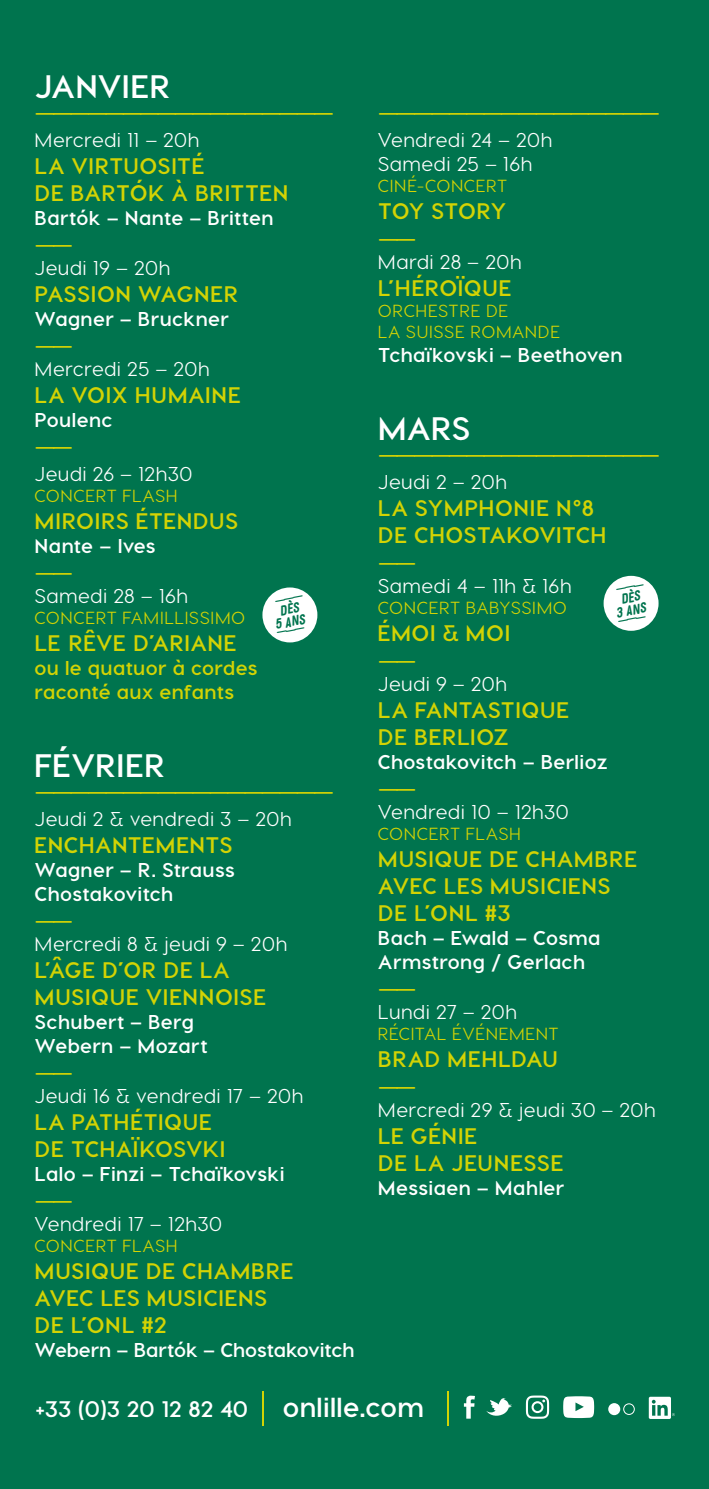
<style>
.page{position:relative;width:709px;height:1489px;background:#fff}
.page>*{position:absolute;margin:0;border:0;box-sizing:border-box;transform-origin:0 0}
.t1{font:500 32.5px "Visby CF";color:#d3d304}
.t2{font:700 32.5px "Visby CF";color:#fff}
.t3{font:700 27.5px "Visby CF";letter-spacing:.01em;color:#fff}
.t4{font:700 22.5px/27px "Visby CF";letter-spacing:.02em;color:#d3d304}
.t5{font:700 22.5px "Visby CF";color:#fff}
.t6{font:700 22.5px "Visby CF";letter-spacing:-.035em;color:#d3d304}
.t7{font:500 20px/24px "Visby CF";letter-spacing:.02em;color:#fff}
.t8{font:700 20px/24px "Visby CF";letter-spacing:.015em;color:#fff}
.t9{font:700 20px/24px "Visby CF";letter-spacing:.02em;color:#d3d304}
.t10{font:700 20px "Visby CF";letter-spacing:-.005em;color:#fff}
.t11{font:500 17.5px/21px "Visby CF";letter-spacing:.03em;color:#d3d304}
.t12{font:italic 700 14px/12.8px "Generika";color:#00744e;text-align:center}
</style>
<div class="page">
<div style="left:0;top:0;width:709px;height:1488px;background:#00744e"></div>
<svg style="left:648px;top:1396px;width:27px;height:22px"></svg>
<svg style="left:486px;top:1398px;width:26px;height:18px"></svg>
<svg style="left:464px;top:1395px;width:11px;height:23px"></svg>
<div style="left:608px;top:1402px;width:12px;height:12px;background:#fff;border-radius:50%"></div>
<svg style="left:623px;top:1403px;width:12px;height:11px"></svg>
<svg style="left:526px;top:1395px;width:23px;height:23px"></svg>
<svg style="left:563px;top:1396px;width:31px;height:21px"></svg>
<hr style="left:262px;top:1390px;width:1px;height:35px;background:#d3d304">
<hr style="left:447px;top:1390px;width:2px;height:35px;background:#d3d304">
<div style="left:262px;top:587px;width:55px;height:55px;background:#fff;border-radius:50%"></div>
<div style="left:603px;top:576px;width:55px;height:54px;background:#fff;border-radius:50%"></div>
<h1 class="t2" style="left:35px;top:66px;width:138px">JANVIER</h1>
<h1 class="t1" style="left:34px;top:91px;width:301px">—————————————————</h1>
<p class="t7" style="left:35px;top:127px;width:166px">Mercredi 11 – 20h</p>
<p class="t4" style="left:35px;top:152px;width:255px">LA VIRTUOSITÉ<br>DE BARTÓK À BRITTEN</p>
<p class="t8" style="left:35px;top:205px;width:240px">Bartók – Nante – Britten</p>
<h1 class="t1" style="left:35px;top:223px;width:40px">——</h1>
<p class="t7" style="left:35px;top:255px;width:137px">Jeudi 19 – 20h</p>
<p class="t4" style="left:35px;top:280px;width:205px">PASSION WAGNER</p>
<p class="t8" style="left:35px;top:306px;width:196px">Wagner – Bruckner</p>
<h1 class="t1" style="left:35px;top:324px;width:40px">——</h1>
<p class="t7" style="left:35px;top:356px;width:177px">Mercredi 25 – 20h</p>
<p class="t4" style="left:35px;top:381px;width:208px">LA VOIX HUMAINE</p>
<p class="t8" style="left:35px;top:407px;width:80px">Poulenc</p>
<h1 class="t1" style="left:35px;top:425px;width:40px">——</h1>
<p class="t7" style="left:35px;top:461px;width:159px">Jeudi 26 – 12h30</p>
<p class="t11" style="left:35px;top:485px;width:145px">CONCERT FLASH</p>
<p class="t4" style="left:35px;top:507px;width:205px">MIROIRS ÉTENDUS</p>
<p class="t8" style="left:35px;top:533px;width:123px">Nante – Ives</p>
<h1 class="t1" style="left:35px;top:551px;width:40px">——</h1>
<p class="t7" style="left:35px;top:583px;width:155px">Samedi 28 – 16h</p>
<p class="t11" style="left:35px;top:607px;width:212px">CONCERT FAMILLISSIMO</p>
<p class="t4" style="left:35px;top:629px;width:204px">LE RÊVE D’ARIANE</p>
<p class="t9" style="left:35px;top:655px;width:224px">ou le quatuor à cordes raconté aux enfants</p>
<h1 class="t1" style="left:378px;top:91px;width:284px">————————————————</h1>
<p class="t7" style="left:378px;top:127px;width:176px">Vendredi 24 – 20h<br>Samedi 25 – 16h</p>
<p class="t11" style="left:378px;top:175px;width:131px">CINÉ-CONCERT</p>
<p class="t6" style="left:378px;top:197px;width:130px">TOY STORY</p>
<h1 class="t1" style="left:378px;top:217px;width:40px">——</h1>
<p class="t7" style="left:378px;top:249px;width:145px">Mardi 28 – 20h</p>
<p class="t4" style="left:378px;top:274px;width:135px">L’HÉROÏQUE</p>
<p class="t11" style="left:378px;top:300px;width:184px">ORCHESTRE DE<br>LA SUISSE ROMANDE</p>
<p class="t8" style="left:378px;top:342px;width:246px">Tchaïkovski – Beethoven</p>
<h1 class="t2" style="left:378px;top:408px;width:94px">MARS</h1>
<h1 class="t1" style="left:378px;top:433px;width:284px">————————————————</h1>
<p class="t7" style="left:378px;top:469px;width:131px">Jeudi 2 – 20h</p>
<p class="t4" style="left:378px;top:494px;width:230px">LA SYMPHONIE N°8<br>DE CHOSTAKOVITCH</p>
<h1 class="t1" style="left:378px;top:541px;width:40px">——</h1>
<p class="t7" style="left:378px;top:573px;width:195px">Samedi 4 – 11h &amp; 16h</p>
<p class="t11" style="left:378px;top:597px;width:190px">CONCERT BABYSSIMO</p>
<p class="t4" style="left:378px;top:619px;width:134px">ÉMOI &amp; MOI</p>
<h1 class="t1" style="left:378px;top:639px;width:40px">——</h1>
<p class="t7" style="left:378px;top:671px;width:131px">Jeudi 9 – 20h</p>
<p class="t4" style="left:378px;top:696px;width:193px">LA FANTASTIQUE<br>DE BERLIOZ</p>
<p class="t8" style="left:378px;top:749px;width:231px">Chostakovitch – Berlioz</p>
<h1 class="t1" style="left:378px;top:767px;width:40px">——</h1>
<p class="t7" style="left:378px;top:799px;width:192px">Vendredi 10 – 12h30</p>
<p class="t11" style="left:378px;top:823px;width:145px">CONCERT FLASH</p>
<p class="t4" style="left:378px;top:845px;width:261px">MUSIQUE DE CHAMBRE<br>AVEC LES MUSICIENS<br>DE L’ONL #3</p>
<p class="t8" style="left:378px;top:925px;width:224px">Bach – Ewald – Cosma<br>Armstrong / Gerlach</p>
<h1 class="t1" style="left:378px;top:967px;width:40px">——</h1>
<p class="t7" style="left:378px;top:999px;width:141px">Lundi 27 – 20h</p>
<p class="t11" style="left:378px;top:1023px;width:183px">RÉCITAL ÉVÉNEMENT</p>
<p class="t4" style="left:378px;top:1045px;width:181px">BRAD MEHLDAU</p>
<h1 class="t1" style="left:378px;top:1065px;width:40px">——</h1>
<p class="t7" style="left:378px;top:1097px;width:279px">Mercredi 29 &amp; jeudi 30 – 20h</p>
<p class="t4" style="left:378px;top:1122px;width:187px">LE GÉNIE<br>DE LA JEUNESSE</p>
<p class="t8" style="left:378px;top:1175px;width:188px">Messiaen – Mahler</p>
<p class="t12" style="left:271px;top:605px;width:32px;rotate:-11deg">DÈS<br>5 ANS</p>
<p class="t12" style="left:612px;top:594px;width:32px;rotate:-11deg">DÈS<br>3 ANS</p>
<h1 class="t2" style="left:35px;top:745px;width:132px">FÉVRIER</h1>
<h1 class="t1" style="left:35px;top:770px;width:301px">—————————————————</h1>
<p class="t7" style="left:35px;top:806px;width:259px">Jeudi 2 &amp; vendredi 3 – 20h</p>
<p class="t4" style="left:35px;top:831px;width:200px">ENCHANTEMENTS</p>
<p class="t8" style="left:35px;top:857px;width:202px">Wagner – R. Strauss<br>Chostakovitch</p>
<h1 class="t1" style="left:35px;top:899px;width:40px">——</h1>
<p class="t7" style="left:35px;top:931px;width:254px">Mercredi 8 &amp; jeudi 9 – 20h</p>
<p class="t4" style="left:35px;top:956px;width:233px">L’ÂGE D’OR DE LA<br>MUSIQUE VIENNOISE</p>
<p class="t8" style="left:35px;top:1009px;width:175px">Schubert – Berg<br>Webern – Mozart</p>
<h1 class="t1" style="left:35px;top:1051px;width:40px">——</h1>
<p class="t7" style="left:35px;top:1083px;width:270px">Jeudi 16 &amp; vendredi 17 – 20h</p>
<p class="t4" style="left:34px;top:1108px;width:192px">LA PATHÉTIQUE<br>DE TCHAÏKOSVKI</p>
<p class="t8" style="left:35px;top:1161px;width:251px">Lalo – Finzi – Tchaïkovski</p>
<h1 class="t1" style="left:35px;top:1179px;width:40px">——</h1>
<p class="t7" style="left:35px;top:1211px;width:189px">Vendredi 17 – 12h30</p>
<p class="t11" style="left:35px;top:1235px;width:145px">CONCERT FLASH</p>
<p class="t4" style="left:35px;top:1257px;width:261px">MUSIQUE DE CHAMBRE<br>AVEC LES MUSICIENS<br>DE L’ONL #2</p>
<p class="t10" style="left:35px;top:1337px;width:321px">Webern – Bartók – Chostakovitch</p>
<p class="t5" style="left:35px;top:1395px;width:214px">+33 (0)3 20 12 82 40</p>
<p class="t3" style="left:283px;top:1390px;width:142px">onlille.com</p>
</div>
